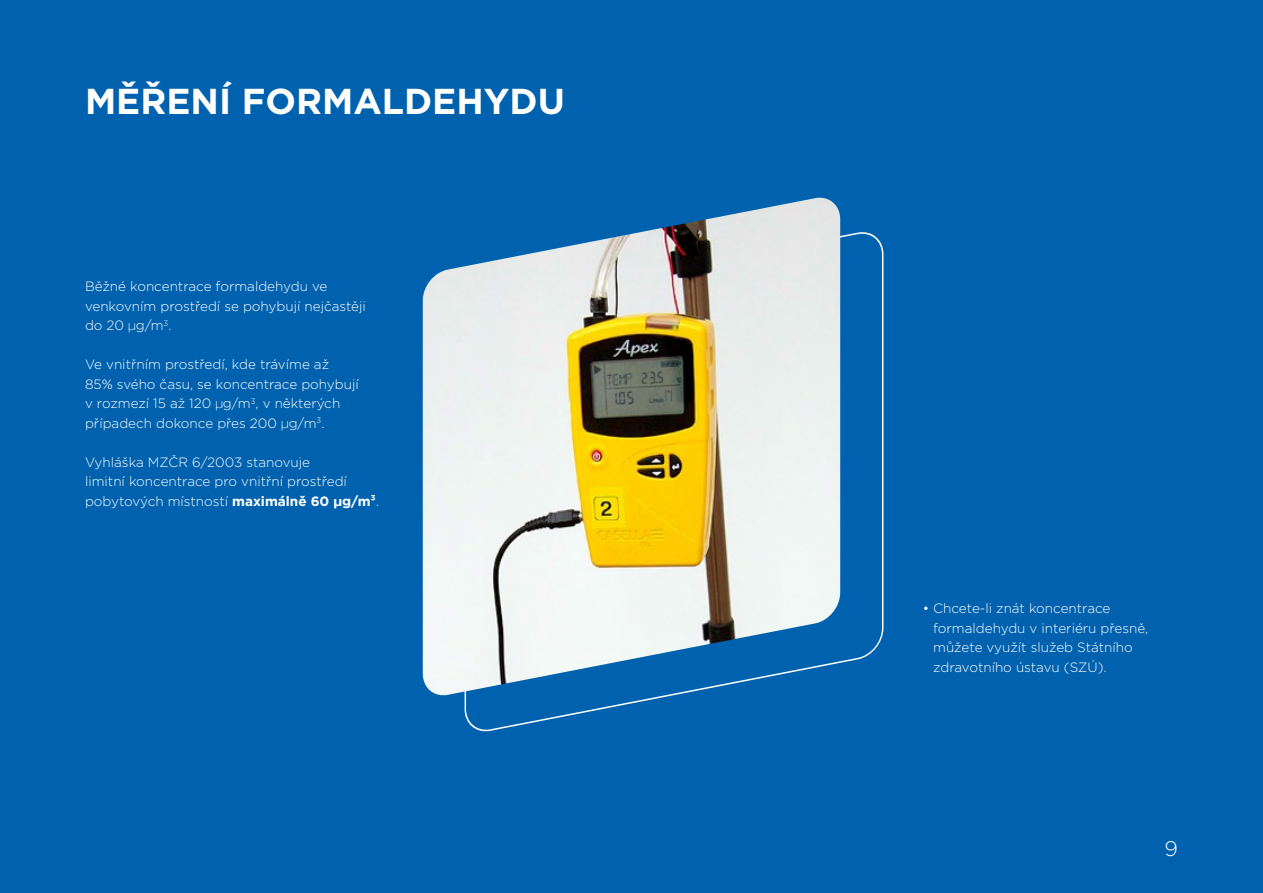
<style>
.page{position:relative;width:1263px;height:893px;background:#0062ae}
.page>*{position:absolute;margin:0;border:0;box-sizing:border-box;transform-origin:0 0}
.t1{font:700 36px "Gotham";color:#fff}
.t2{font:300 21px "Gotham";color:#fff}
.t3{font:300 13.5px/19.5px "Gotham";color:#fff}
.s1{font-family:"Helvetica Neue LT Pro";font-weight:100}
.s2{font-weight:700}
.s3{font-family:"Helvetica Neue LT Pro";font-weight:700}
</style>
<div class="page">
<svg style="left:464px;top:227px;width:420px;height:505px"></svg>
<img style="left:423px;top:198px;width:417px;height:499px">
<h1 class="t1" style="left:85px;top:77px;width:481px">MĚŘENÍ FORMALDEHYDU</h1>
<p class="t3" style="left:85px;top:277px;width:282px">Běžné koncentrace formaldehydu ve venkovním prostředí se pohybují nejčastěji do 20 <span class="s1">μ</span>g/m<sup>3</sup>.</p>
<p class="t3" style="left:85px;top:355px;width:275px">Ve vnitřním prostředí, kde trávíme až 85% svého času, se koncentrace pohybují v rozmezí 15 až 120 <span class="s1">μ</span>g/m<sup>3</sup>, v některých případech dokonce přes 200 <span class="s1">μ</span>g/m<sup>3</sup>.</p>
<p class="t3" style="left:85px;top:452px;width:296px">Vyhláška MZČR 6/2003 stanovuje<br>limitní koncentrace pro vnitřní prostředí pobytových místností <span class="s2">maximálně 60</span> <span class="s3">μ</span><span class="s2">g/m³</span>.</p>
<p class="t3" style="left:933px;top:598px;width:217px;text-indent:-10px">• Chcete-li znát koncentrace formaldehydu v interiéru přesně, můžete využít služeb Státního zdravotního ústavu (SZÚ).</p>
<h2 class="t2" style="left:1164px;top:835px;width:15px">9</h2>
</div>
